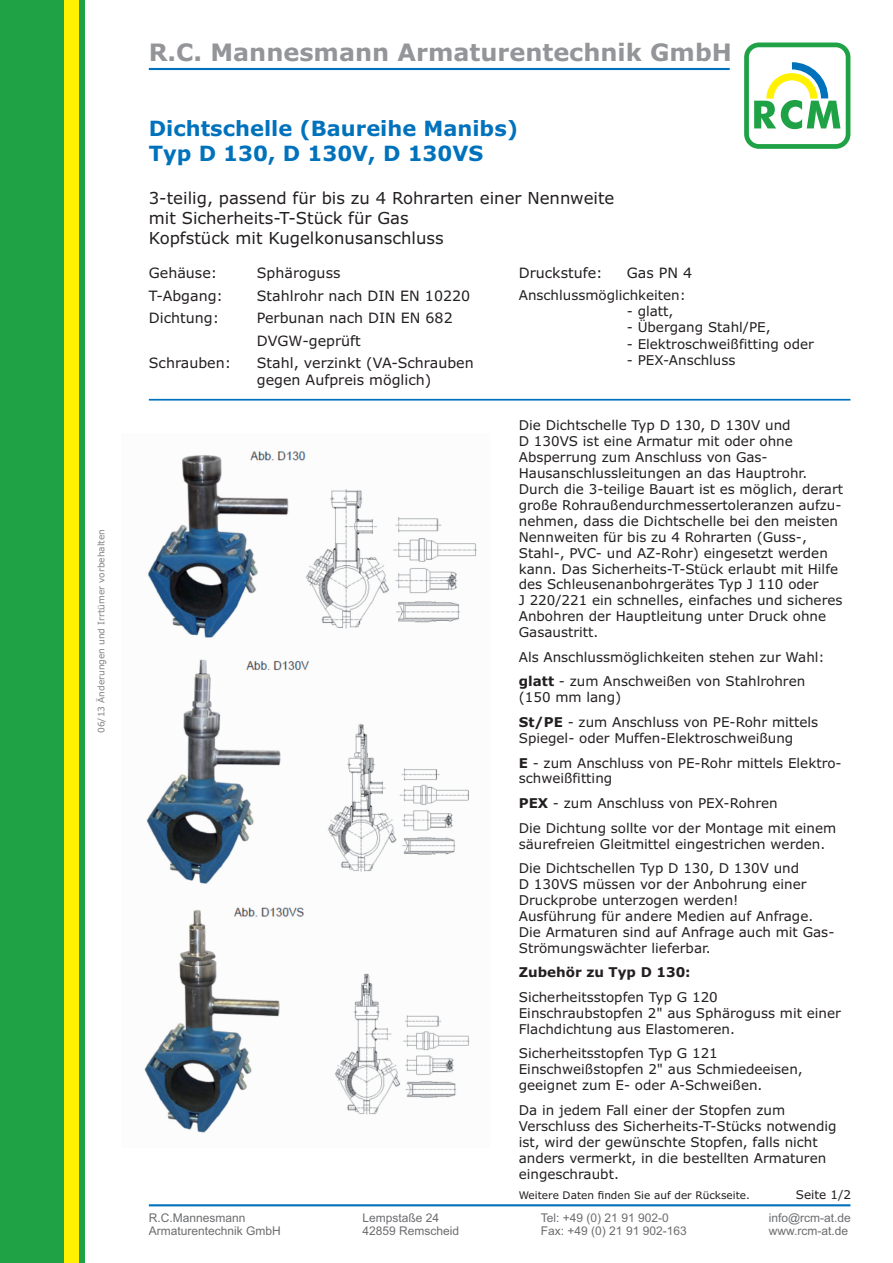
<style>
.page{position:relative;width:893px;height:1263px;background:#fff}
.page>*{position:absolute;margin:0;border:0;box-sizing:border-box;transform-origin:0 0}
.t1{font:700 24px "Verdana";color:#939598}
.t2{font:700 21px/25.5px "Verdana";color:#0072bc}
.t3{font:16.5px/20.1px "Verdana";color:#231f20}
.t4{font:14.25px/22.5px "Verdana";color:#231f20}
.t5{font:13.5px/15.9px "Verdana";color:#231f20}
.t6{font:700 13.5px "Verdana";color:#231f20}
.t7{font:12px/13.4px "Arial";color:#6c6d70}
.t8{font:12px "Verdana";color:#231f20}
.t9{font:10.5px "Verdana";color:#231f20}
.t10{font:9px "Verdana";color:#808285}
.s1{font-weight:700}
</style>
<div class="page">
<img style="left:144px;top:451px;width:333px;height:682px">
<svg style="left:744px;top:43px;width:106px;height:106px"></svg>
<div style="left:0;top:0;width:85px;height:1263px;background:#1fa245"></div>
<div style="left:64px;top:0;width:15px;height:1263px;background:#fff101"></div>
<hr style="left:149px;top:1204px;width:701px;height:2px;background:#0072bc">
<hr style="left:149px;top:68px;width:581px;height:2px;background:#0072bc">
<hr style="left:149px;top:399px;width:701px;height:2px;background:#0072bc">
<p class="t10" style="left:98px;top:733px;width:205px;rotate:-90deg">06/13 Änderungen und Irrtümer vorbehalten</p>
<h1 class="t1" style="left:149px;top:42px;width:584px">R.C. Mannesmann Armaturentechnik GmbH</h1>
<h2 class="t2" style="left:149px;top:117px;width:371px">Dichtschelle (Baureihe Manibs)<br>Typ D 130, D 130V, D 130VS</h2>
<p class="t3" style="left:149px;top:189px;width:467px">3-teilig, passend für bis zu 4 Rohrarten einer Nennweite mit Sicherheits-T-Stück für Gas<br>Kopfstück mit Kugelkonusanschluss</p>
<p class="t4" style="left:149px;top:263px;width:76px">Gehäuse:<br>T-Abgang:</p>
<p class="t4" style="left:257px;top:263px;width:85px">Sphäroguss</p>
<p class="t4" style="left:519px;top:263px;width:85px">Druckstufe:</p>
<p class="t4" style="left:627px;top:263px;width:67px">Gas PN 4</p>
<p class="t5" style="left:519px;top:288px;width:169px">Anschlussmöglichkeiten:</p>
<p class="t5" style="left:627px;top:304px;width:48px">- glatt,</p>
<p class="t5" style="left:627px;top:321px;width:145px">- Übergang Stahl/PE,</p>
<p class="t5" style="left:627px;top:337px;width:189px">- Elektroschweißfitting oder</p>
<p class="t5" style="left:627px;top:353px;width:110px">- PEX-Anschluss</p>
<p class="t4" style="left:257px;top:285px;width:215px">Stahlrohr nach DIN EN 10220</p>
<p class="t4" style="left:149px;top:308px;width:72px">Dichtung:</p>
<p class="t4" style="left:257px;top:308px;width:197px">Perbunan nach DIN EN 682<br>DVGW-geprüft</p>
<p class="t4" style="left:149px;top:353px;width:84px">Schrauben:</p>
<p class="t4" style="left:257px;top:355px;width:218px;line-height:17.2px">Stahl, verzinkt (VA-Schrauben gegen Aufpreis möglich)</p>
<p class="t7" style="left:149px;top:1212px;width:134px">R.C.Mannesmann<br>Armaturentechnik GmbH</p>
<p class="t7" style="left:362px;top:1212px;width:98px">Lempstaße 24<br>42859 Remscheid</p>
<p class="t5" style="left:519px;top:419px;width:326px">Die Dichtschelle Typ D 130, D 130V und<br>D 130VS ist eine Armatur mit oder ohne Absperrung zum Anschluss von Gas-Hausanschlussleitungen an das Hauptrohr.<br>Durch die 3-teilige Bauart ist es möglich, derart große Rohraußendurchmessertoleranzen aufzu&shy;nehmen, dass die Dichtschelle bei den meisten Nennweiten für bis zu 4 Rohrarten (Guss-, Stahl-, PVC- und AZ-Rohr) eingesetzt werden kann. Das Sicherheits-T-Stück erlaubt mit Hilfe des Schleusenanbohrgerätes Typ J 110 oder<br>J 220/221 ein schnelles, einfaches und sicheres Anbohren der Hauptleitung unter Druck ohne Gasaustritt.</p>
<p class="t5" style="left:519px;top:646px;width:307px;line-height:24.6px">Als Anschlussmöglichkeiten stehen zur Wahl: <span class="s1">glatt</span> - zum Anschweißen von Stahlrohren</p>
<p class="t5" style="left:519px;top:686px;width:301px;line-height:24.6px">(150 mm lang)<br><span class="s1">St/PE</span> - zum Anschluss von PE-Rohr mittels</p>
<p class="t5" style="left:519px;top:727px;width:324px;line-height:24.6px">Spiegel- oder Muffen-Elektroschweißung<br><span class="s1">E</span> - zum Anschluss von PE-Rohr mittels Elektro-</p>
<p class="t5" style="left:519px;top:767px;width:319px;line-height:24.6px">schweißfitting<br><span class="s1">PEX</span> - zum Anschluss von PEX-Rohren<br>Die Dichtung sollte vor der Montage mit einem</p>
<p class="t5" style="left:519px;top:832px;width:308px;line-height:24.6px">säurefreien Gleitmittel eingestrichen werden.<br>Die Dichtschellen Typ D 130, D 130V und</p>
<p class="t5" style="left:519px;top:877px;width:317px">D 130VS müssen vor der Anbohrung einer Druckprobe unterzogen werden!<br>Ausführung für andere Medien auf Anfrage.<br>Die Armaturen sind auf Anfrage auch mit Gas-Strömungswächter lieferbar.</p>
<p class="t6" style="left:519px;top:967px;width:173px">Zubehör zu Typ D 130:</p>
<p class="t5" style="left:519px;top:990px;width:324px">Sicherheitsstopfen Typ G 120<br>Einschraubstopfen 2" aus Sphäroguss mit einer<br>Flachdichtung aus Elastomeren.</p>
<p class="t5" style="left:519px;top:1047px;width:286px">Sicherheitsstopfen Typ G 121<br>Einschweißstopfen 2" aus Schmiedeeisen, geeignet zum E- oder A-Schweißen.</p>
<p class="t5" style="left:519px;top:1103px;width:319px">Da in jedem Fall einer der Stopfen zum Verschluss des Sicherheits-T-Stücks notwendig ist, wird der gewünschte Stopfen, falls nicht anders vermerkt, in die bestellten Armaturen eingeschraubt.</p>
<p class="t7" style="left:541px;top:1212px;width:147px">Tel: +49 (0) 21 91 902-0<br>Fax: +49 (0) 21 91 902-163</p>
<p class="t9" style="left:519px;top:1191px;width:233px">Weitere Daten finden Sie auf der Rückseite.</p>
<p class="t8" style="left:796px;top:1190px;width:57px">Seite 1/2</p>
<p class="t7" style="left:769px;top:1212px;width:84px">info@rcm-at.de www.rcm-at.de</p>
</div>
